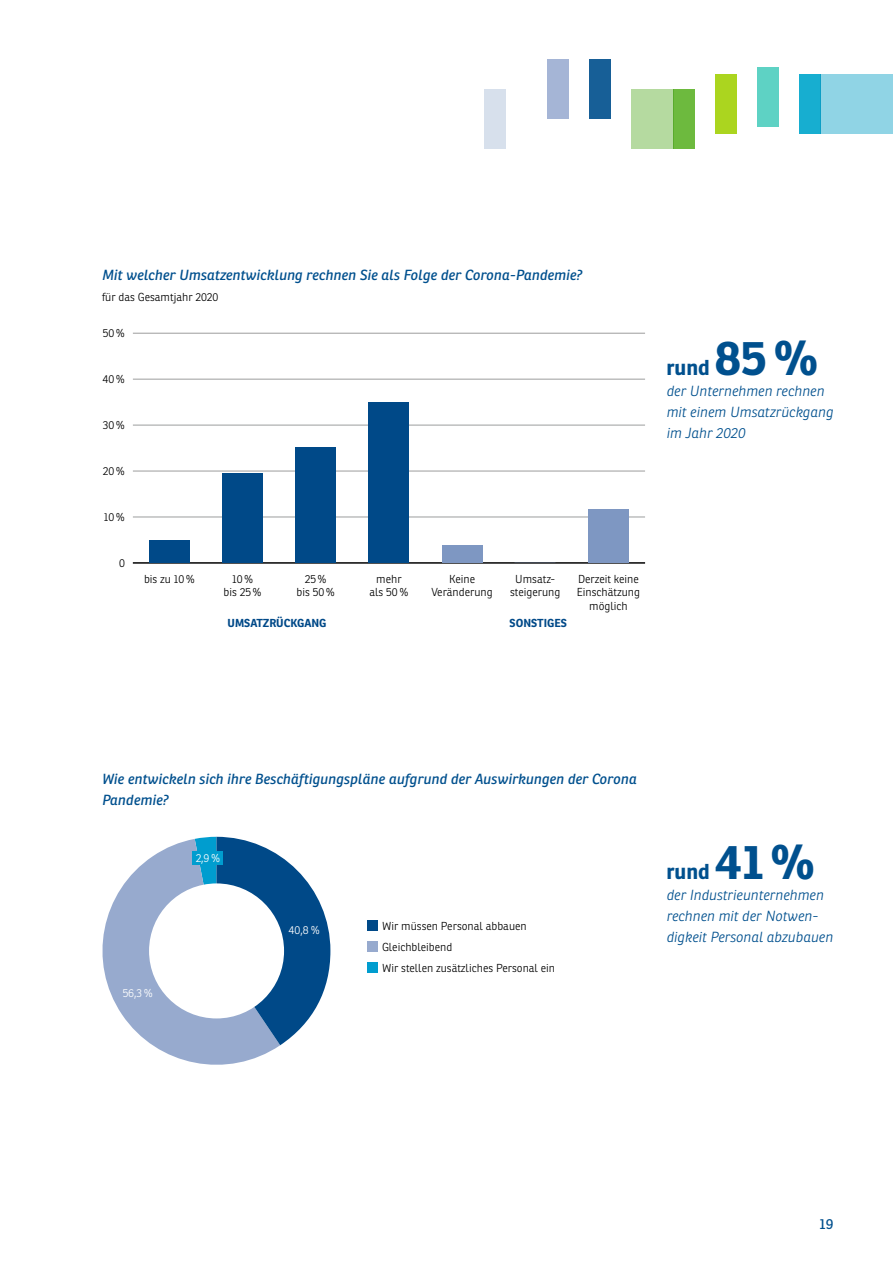
<style>
.page{position:relative;width:893px;height:1263px;background:#fff}
.page>*{position:absolute;margin:0;border:0;box-sizing:border-box;transform-origin:0 0}
.t1{font:700 48px "Ronnia";color:#00508e}
.t2{font:700 21px "Ronnia";color:#00508e}
.t3{font:italic 14.25px/21px "Ronnia";color:#00508e}
.t4{font:italic 300 14.25px/21px "Ronnia";color:#00508e}
.t5{font:14.25px "Ronnia";color:#00508e}
.t6{font:300 11.25px/13.5px "Ronnia";color:#000;text-align:center}
.t7{font:700 11.25px "Ronnia";color:#004988}
.t8{font:300 11.25px "Ronnia";color:#fff}
</style>
<div class="page">
<div style="left:821px;top:74px;width:72px;height:60px;background:#90d4e5"></div>
<div style="left:632px;top:89px;width:42px;height:60px;background:#b5daa0"></div>
<div style="left:485px;top:89px;width:21px;height:60px;background:#d4deec"></div>
<div style="left:548px;top:60px;width:21px;height:59px;background:#a5b5d6"></div>
<div style="left:590px;top:60px;width:21px;height:59px;background:#175f97"></div>
<div style="left:674px;top:89px;width:21px;height:60px;background:#6dba3e"></div>
<div style="left:716px;top:74px;width:21px;height:60px;background:#abd51f"></div>
<div style="left:758px;top:67px;width:21px;height:59px;background:#5ed2c4"></div>
<div style="left:800px;top:74px;width:21px;height:60px;background:#17aed0"></div>
<hr style="left:133px;top:563px;width:512px;height:1px;background:#000">
<hr style="left:133px;top:517px;width:512px;height:1px;background:#9c9d9d">
<hr style="left:133px;top:471px;width:512px;height:1px;background:#9c9d9d">
<hr style="left:133px;top:425px;width:512px;height:1px;background:#9c9d9d">
<hr style="left:133px;top:379px;width:512px;height:1px;background:#9c9d9d">
<hr style="left:133px;top:333px;width:512px;height:1px;background:#9c9d9d">
<div style="left:149px;top:540px;width:41px;height:23px;background:#004988"></div>
<div style="left:222px;top:474px;width:41px;height:89px;background:#004988"></div>
<div style="left:295px;top:447px;width:41px;height:116px;background:#004988"></div>
<div style="left:368px;top:402px;width:41px;height:161px;background:#004988"></div>
<div style="left:442px;top:545px;width:41px;height:18px;background:#7e97c2"></div>
<div style="left:588px;top:509px;width:41px;height:54px;background:#7e97c2"></div>
<svg style="left:102px;top:837px;width:228px;height:228px"></svg>
<div style="left:367px;top:921px;width:11px;height:10px;background:#004988"></div>
<div style="left:367px;top:942px;width:11px;height:10px;background:#97aace"></div>
<div style="left:367px;top:963px;width:11px;height:10px;background:#009dcf"></div>
<div style="left:149px;top:883px;width:135px;height:135px;background:#fff;border-radius:50%"></div>
<div style="left:192px;top:851px;width:31px;height:14px;background:#009dcf"></div>
<p class="t3" style="left:102px;top:264px;width:482px">Mit welcher Umsatzentwicklung rechnen Sie als Folge der Corona-Pandemie?</p>
<p class="t6" style="left:102px;top:290px;width:118px">für das Gesamtjahr 2020</p>
<p class="t6" style="left:103px;top:326px;width:24px">50 %</p>
<p class="t6" style="left:103px;top:372px;width:24px">40 %</p>
<p class="t6" style="left:103px;top:418px;width:24px">30 %</p>
<p class="t6" style="left:103px;top:464px;width:24px">20 %</p>
<p class="t6" style="left:104px;top:510px;width:23px">10 %</p>
<p class="t6" style="left:119px;top:556px;width:7px">0</p>
<p class="t6" style="left:144px;top:572px;width:52px">bis zu 10 %</p>
<p class="t6" style="left:224px;top:572px;width:40px">10 %<br>bis 25 %</p>
<p class="t6" style="left:297px;top:572px;width:40px">25 %<br>bis 50 %</p>
<p class="t6" style="left:369px;top:572px;width:40px">mehr als 50 %</p>
<p class="t6" style="left:431px;top:572px;width:63px">Keine<br>Veränderung</p>
<p class="t6" style="left:510px;top:572px;width:52px">Umsatz&shy;steigerung</p>
<p class="t6" style="left:577px;top:572px;width:65px">Derzeit keine<br>Einschätzung möglich</p>
<p class="t7" style="left:228px;top:615px;width:100px">UMSATZRÜCKGANG</p>
<p class="t7" style="left:510px;top:615px;width:59px">SONSTIGES</p>
<h1 class="t1" style="left:714px;top:327px;width:106px">85%</h1>
<p class="t4" style="left:666px;top:401px;width:168px">mit einem Umsatzrückgang im Jahr 2020</p>
<h2 class="t2" style="left:666px;top:354px;width:45px">rund</h2>
<p class="t4" style="left:666px;top:380px;width:159px">der Unternehmen rechnen</p>
<p class="t3" style="left:102px;top:768px;width:536px">Wie entwickeln sich ihre Beschäftigungspläne aufgrund der Auswirkungen der Corona<br>Pandemie?</p>
<p class="t8" style="left:196px;top:851px;width:26px">2,9 %</p>
<p class="t8" style="left:123px;top:986px;width:32px">56,3 %</p>
<p class="t8" style="left:289px;top:923px;width:33px">40,8 %</p>
<p class="t6" style="left:382px;top:916px;width:175px;line-height:21px;text-align:left">Wir müssen Personal abbauen<br>Gleichbleibend<br>Wir stellen zusätzliches Personal ein</p>
<h1 class="t1" style="left:714px;top:831px;width:102px">41%</h1>
<p class="t4" style="left:666px;top:905px;width:168px">rechnen mit der Notwen&shy;digkeit Personal abzubauen</p>
<h2 class="t2" style="left:666px;top:858px;width:45px">rund</h2>
<p class="t4" style="left:666px;top:884px;width:159px">der Industrieunternehmen</p>
<p class="t5" style="left:819px;top:1215px;width:15px">19</p>
</div>
